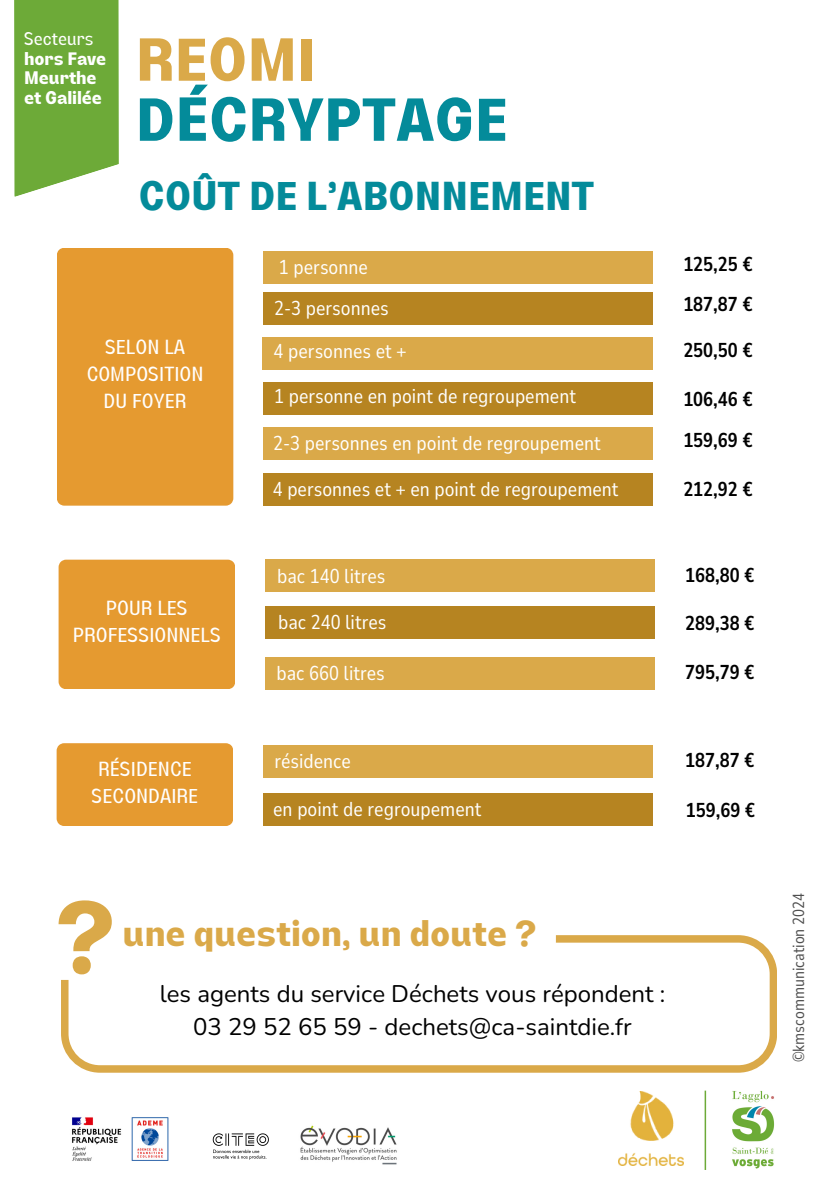
<style>
.page{position:relative;width:822px;height:1191px;background:#fff}
.page>*{position:absolute;margin:0;border:0;box-sizing:border-box;transform-origin:0 0}
.t1{font:700 100px "Lazord";color:#daa949}
.t2{font:700 60px "Lazord";color:#048b9a}
.t3{font:700 60px "Lazord";color:#daa949}
.t4{font:700 40px "Lazord";color:#048b9a}
.t5{font:700 36px "Lazord";color:#daa949}
.t6{font:24px/33px "Nunito";color:#000;text-align:center}
.t7{font:20px "Nunito Sans 10 pt Condensed";color:#fff}
.t8{font:700 20px "Nunito Sans 10 pt Condensed";color:#000}
.t9{font:20px/27px "Lazord";color:#fff;text-align:center}
.t10{font:700 18px/19.4px "Lazord";letter-spacing:-.005em;color:#fff}
.t11{font:18px "Lazord";letter-spacing:-.005em;color:#fff}
.t12{font:16px "Nunito Sans 10 pt Condensed";color:#4f4f4f}
</style>
<div class="page">
<img style="left:72px;top:1117px;width:97px;height:44px">
<img style="left:212px;top:1133px;width:57px;height:27px">
<img style="left:300px;top:1125px;width:97px;height:40px">
<img style="left:732px;top:1090px;width:43px;height:79px">
<img style="left:619px;top:1092px;width:64px;height:73px">
<hr style="left:704px;top:1091px;width:2px;height:79px;background:#6daa38">
<svg style="left:61px;top:935px;width:715px;height:138px"></svg>
<svg style="left:61px;top:935px;width:495px;height:45px"></svg>
<svg style="left:14px;top:0;width:105px;height:197px;background:#7ab24b"></svg>
<div style="left:263px;top:251px;width:390px;height:32px;background:#daa949"></div>
<div style="left:265px;top:560px;width:390px;height:32px;background:#daa949"></div>
<div style="left:265px;top:607px;width:389px;height:32px;background:#b68421"></div>
<div style="left:265px;top:657px;width:389px;height:32px;background:#daa949"></div>
<div style="left:263px;top:745px;width:389px;height:32px;background:#daa949"></div>
<div style="left:263px;top:292px;width:390px;height:32px;background:#b68421"></div>
<div style="left:263px;top:338px;width:390px;height:32px;background:#daa949"></div>
<div style="left:263px;top:382px;width:390px;height:32px;background:#b68421"></div>
<div style="left:263px;top:428px;width:390px;height:32px;background:#daa949"></div>
<div style="left:263px;top:473px;width:390px;height:33px;background:#b68421"></div>
<div style="left:263px;top:794px;width:389px;height:32px;background:#b68421"></div>
<div style="left:57px;top:248px;width:176px;height:258px;background:#e59a30"></div>
<div style="left:59px;top:560px;width:176px;height:129px;background:#e59a30"></div>
<div style="left:57px;top:743px;width:176px;height:83px;background:#e59a30"></div>
<h6 class="t11" style="left:24px;top:32px;width:71px">Secteurs</h6>
<h6 class="t10" style="left:24px;top:51px;width:84px">hors Fave<br>Meurthe</h6>
<h6 class="t10" style="left:24px;top:90px;width:79px">et Galilée</h6>
<p class="t9" style="left:32px;top:48px;width:52px;text-align:left">N°1<br>HIVER</p>
<p class="t3" style="left:136px;top:37px;width:181px">REOMI</p>
<p class="t2" style="left:136px;top:97px;width:373px">DÉCRYPTAGE</p>
<h6 class="t4" style="left:138px;top:181px;width:457px">COÛT DE L’ABONNEMENT</h6>
<h6 class="t7" style="left:279px;top:254px;width:90px">1 personne</h6>
<p class="t9" style="left:87px;top:336px;width:118px">SELON LA<br>COMPOSITION<br>DU FOYER</p>
<p class="t9" style="left:73px;top:597px;width:150px">POUR LES<br>PROFESSIONNELS</p>
<p class="t9" style="left:92px;top:758px;width:108px">RÉSIDENCE<br>SECONDAIRE</p>
<h6 class="t7" style="left:274px;top:294px;width:116px">2-3 personnes</h6>
<h6 class="t7" style="left:274px;top:338px;width:134px">4 personnes et +</h6>
<h6 class="t7" style="left:274px;top:382px;width:303px">1 personne en point de regroupement</h6>
<h5 class="t7" style="left:273px;top:430px;width:329px">2-3 personnes en point de regroupement</h5>
<p class="t7" style="left:273px;top:475px;width:347px">4 personnes et + en point de regroupement</p>
<h5 class="t7" style="left:277px;top:562px;width:110px">bac 140 litres</h5>
<p class="t7" style="left:278px;top:609px;width:110px">bac 240 litres</p>
<p class="t7" style="left:276px;top:660px;width:110px">bac 660 litres</p>
<p class="t7" style="left:274px;top:748px;width:78px">résidence</p>
<p class="t7" style="left:273px;top:796px;width:210px">en point de regroupement</p>
<h6 class="t8" style="left:683px;top:251px;width:71px">125,25 €</h6>
<h6 class="t8" style="left:683px;top:291px;width:71px">187,87 €</h6>
<p class="t8" style="left:683px;top:337px;width:71px">250,50 €</p>
<h3 class="t8" style="left:683px;top:386px;width:71px">106,46 €</h3>
<h4 class="t8" style="left:683px;top:427px;width:71px">159,69 €</h4>
<p class="t8" style="left:683px;top:475px;width:71px">212,92 €</p>
<p class="t8" style="left:685px;top:562px;width:71px">168,80 €</p>
<p class="t8" style="left:685px;top:610px;width:71px">289,38 €</p>
<p class="t8" style="left:685px;top:659px;width:71px">795,79 €</p>
<p class="t8" style="left:685px;top:747px;width:71px">187,87 €</p>
<p class="t8" style="left:686px;top:797px;width:71px">159,69 €</p>
<h2 class="t1" style="left:56px;top:900px;width:61px">?</h2>
<h1 class="t5" style="left:123px;top:920px;width:415px">une question, un doute ?</h1>
<h5 class="t6" style="left:160px;top:977px;width:507px">les agents du service Déchets vous répondent :<br>03 29 52 65 59 - dechets@ca-saintdie.fr</h5>
<h6 class="t12" style="left:788px;top:1062px;width:171px;rotate:-90deg">©kmscommunication 2024</h6>
</div>
